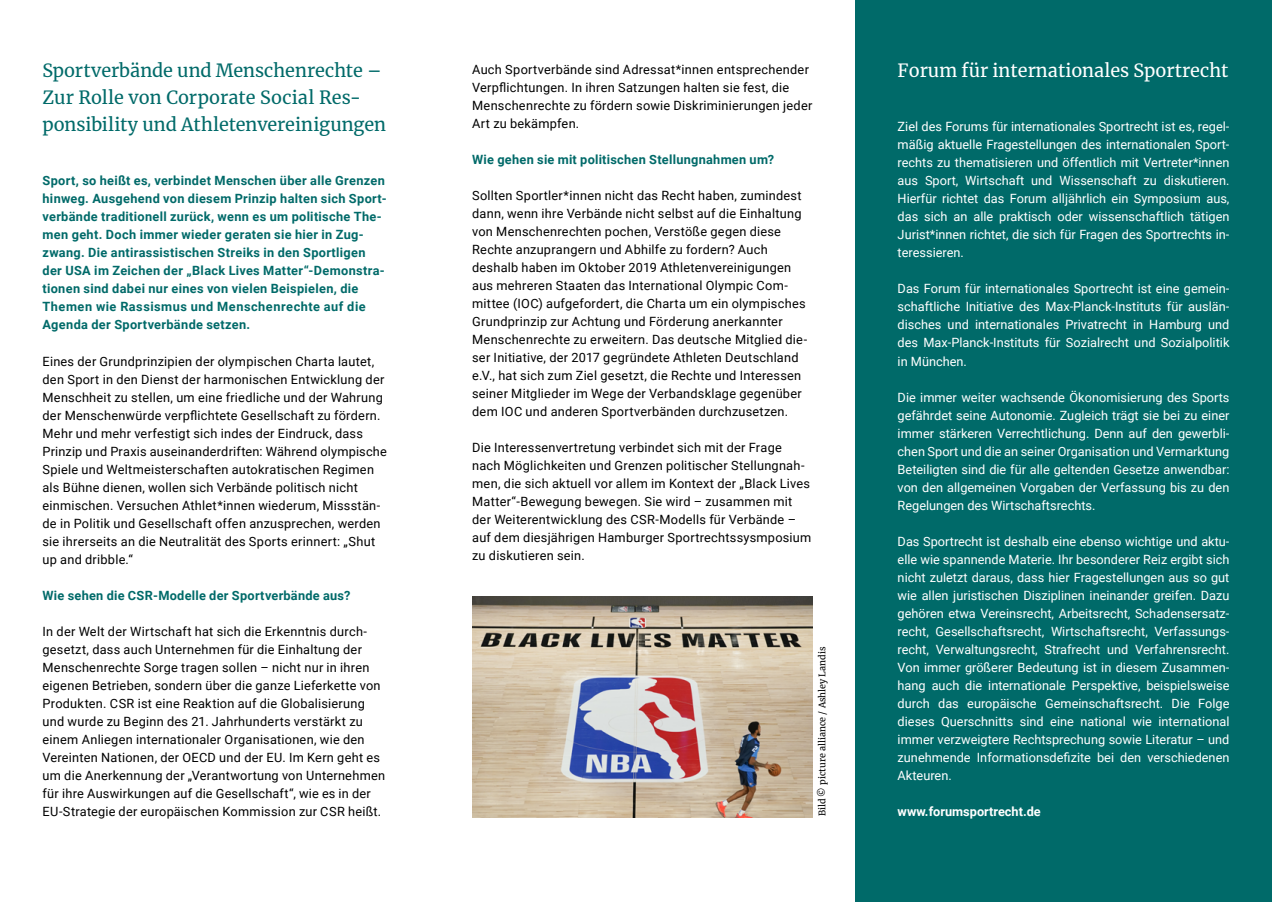
<style>
.page{position:relative;width:1272px;height:902px;background:#fff}
.page>*{position:absolute;margin:0;border:0;box-sizing:border-box;transform-origin:0 0}
.t1{font:18px/27px "Merriweather";letter-spacing:-.005em;color:#006a69}
.t2{font:18px "Merriweather";color:#fff}
.t3{font:12.75px/18px "Roboto";letter-spacing:.02em;color:#000}
.t4{font:12.75px/18px "Roboto";color:#fff;text-align:justify}
.t5{font:700 12.75px/18px "Roboto";letter-spacing:.025em;color:#006a69}
.t6{font:700 12.75px "Roboto";color:#fff}
.t7{font:9px "Merriweather";color:#000}
</style>
<div class="page">
<div style="left:855px;top:0;width:416px;height:901px;background:#006a69"></div>
<img style="left:472px;top:596px;width:340px;height:221px">
<h1 class="t1" style="left:43px;top:57px;width:345px">Sportverbände und Menschenrechte –<br>Zur Rolle von Corporate Social Res&shy;ponsibility und Athletenvereinigungen</h1>
<p class="t5" style="left:43px;top:171px;width:346px">Sport, so heißt es, verbindet Menschen über alle Grenzen hinweg. Ausgehend von diesem Prinzip halten sich Sport&shy;verbände traditionell zurück, wenn es um politische The&shy;men geht. Doch immer wieder geraten sie hier in Zug&shy;zwang. Die antirassistischen Streiks in den Sportligen der USA im Zeichen der „Black Lives Matter“-Demonstra&shy;tionen sind dabei nur eines von vielen Beispielen, die Themen wie Rassismus und Menschenrechte auf die Agenda der Sportverbände setzen.</p>
<p class="t3" style="left:43px;top:351px;width:346px">Eines der Grundprinzipien der olympischen Charta lautet, den Sport in den Dienst der harmonischen Entwicklung der Menschheit zu stellen, um eine friedliche und der Wahrung der Menschenwürde verpflichtete Gesellschaft zu fördern.<br>Mehr und mehr verfestigt sich indes der Eindruck, dass Prinzip und Praxis auseinanderdriften: Während olympische Spiele und Weltmeisterschaften autokratischen Regimen als Bühne dienen, wollen sich Verbände politisch nicht einmischen. Versuchen Athlet*innen wiederum, Missstän&shy;de in Politik und Gesellschaft offen anzusprechen, werden sie ihrerseits an die Neutralität des Sports erinnert: „Shut up and dribble.“</p>
<p class="t5" style="left:43px;top:585px;width:309px">Wie sehen die CSR-Modelle der Sportverbände aus?</p>
<p class="t3" style="left:43px;top:621px;width:344px">In der Welt der Wirtschaft hat sich die Erkenntnis durch&shy;gesetzt, dass auch Unternehmen für die Einhaltung der Menschenrechte Sorge tragen sollen – nicht nur in ihren eigenen Betrieben, sondern über die ganze Lieferkette von Produkten. CSR ist eine Reaktion auf die Globalisierung und wurde zu Beginn des 21. Jahrhunderts verstärkt zu einem Anliegen internationaler Organisationen, wie den Vereinten Nationen, der OECD und der EU. Im Kern geht es um die Anerkennung der „Verantwortung von Unternehmen für ihre Auswirkungen auf die Gesellschaft“, wie es in der EU-Strategie der europäischen Kommission zur CSR heißt.</p>
<p class="t3" style="left:472px;top:59px;width:342px">Auch Sportverbände sind Adressat*innen entsprechender Verpflichtungen. In ihren Satzungen halten sie fest, die Menschenrechte zu fördern sowie Diskriminierungen jeder Art zu bekämpfen.</p>
<p class="t5" style="left:472px;top:149px;width:303px">Wie gehen sie mit politischen Stellungnahmen um?</p>
<p class="t3" style="left:472px;top:185px;width:336px">Sollten Sportler*innen nicht das Recht haben, zumindest dann, wenn ihre Verbände nicht selbst auf die Einhaltung von Menschenrechten pochen, Verstöße gegen diese Rechte anzuprangern und Abhilfe zu fordern? Auch deshalb haben im Oktober 2019 Athletenvereinigungen aus mehreren Staaten das International Olympic Com&shy;mittee (IOC) aufgefordert, die Charta um ein olympisches Grundprinzip zur Achtung und Förderung anerkannter Menschenrechte zu erweitern. Das deutsche Mitglied die&shy;ser Initiative, der 2017 gegründete Athleten Deutschland e.V., hat sich zum Ziel gesetzt, die Rechte und Interessen seiner Mitglieder im Wege der Verbandsklage gegenüber dem IOC und anderen Sportverbänden durchzusetzen.</p>
<p class="t3" style="left:472px;top:438px;width:341px">Die Interessenvertretung verbindet sich mit der Frage nach Möglichkeiten und Grenzen politischer Stellungnah&shy;men, die sich aktuell vor allem im Kontext der „Black Lives Matter“-Bewegung bewegen. Sie wird – zusammen mit der Weiterentwicklung des CSR-Modells für Verbände – auf dem diesjährigen Hamburger Sportrechtssysmposium zu diskutieren sein.</p>
<p class="t7" style="left:816px;top:816px;width:171px;rotate:-90deg">Bild © picture alliance / Ashley Landis</p>
<h1 class="t2" style="left:897px;top:58px;width:332px">Forum für internationales Sportrecht</h1>
<p class="t4" style="left:897px;top:117px;width:333px">Ziel des Forums für internationales Sportrecht ist es, regel&shy;mäßig aktuelle Fragestellungen des internationalen Sport&shy;rechts zu thematisieren und öffentlich mit Vertreter*innen aus Sport, Wirtschaft und Wissenschaft zu diskutieren.<br>Hierfür richtet das Forum alljährlich ein Symposium aus, das sich an alle praktisch oder wissenschaftlich tätigen Jurist*innen richtet, die sich für Fragen des Sportrechts in&shy;teressieren.</p>
<p class="t4" style="left:897px;top:279px;width:333px">Das Forum für internationales Sportrecht ist eine gemein&shy;schaftliche Initiative des Max-Planck-Instituts für auslän&shy;disches und internationales Privatrecht in Hamburg und des Max-Planck-Instituts für Sozialrecht und Sozialpolitik in München.</p>
<p class="t4" style="left:897px;top:387px;width:333px">Die immer weiter wachsende Ökonomisierung des Sports gefährdet seine Autonomie. Zugleich trägt sie bei zu einer immer stärkeren Verrechtlichung. Denn auf den gewerbli&shy;chen Sport und die an seiner Organisation und Vermarktung Beteiligten sind die für alle geltenden Gesetze anwendbar: von den allgemeinen Vorgaben der Verfassung bis zu den Regelungen des Wirtschaftsrechts.</p>
<p class="t4" style="left:897px;top:531px;width:333px">Das Sportrecht ist deshalb eine ebenso wichtige und aktu&shy;elle wie spannende Materie. Ihr besonderer Reiz ergibt sich nicht zuletzt daraus, dass hier Fragestellungen aus so gut wie allen juristischen Disziplinen ineinander greifen. Dazu gehören etwa Vereinsrecht, Arbeitsrecht, Schadensersatz&shy;recht, Gesellschaftsrecht, Wirtschaftsrecht, Verfassungs&shy;recht, Verwaltungsrecht, Strafrecht und Verfahrensrecht.<br>Von immer größerer Bedeutung ist in diesem Zusammen&shy;hang auch die internationale Perspektive, beispielsweise durch das europäische Gemeinschaftsrecht. Die Folge dieses Querschnitts sind eine national wie international immer verzweigtere Rechtsprechung sowie Literatur – und zunehmende Informationsdefizite bei den verschiedenen Akteuren.</p>
<p class="t6" style="left:897px;top:802px;width:145px">www.forumsportrecht.de</p>
</div>
